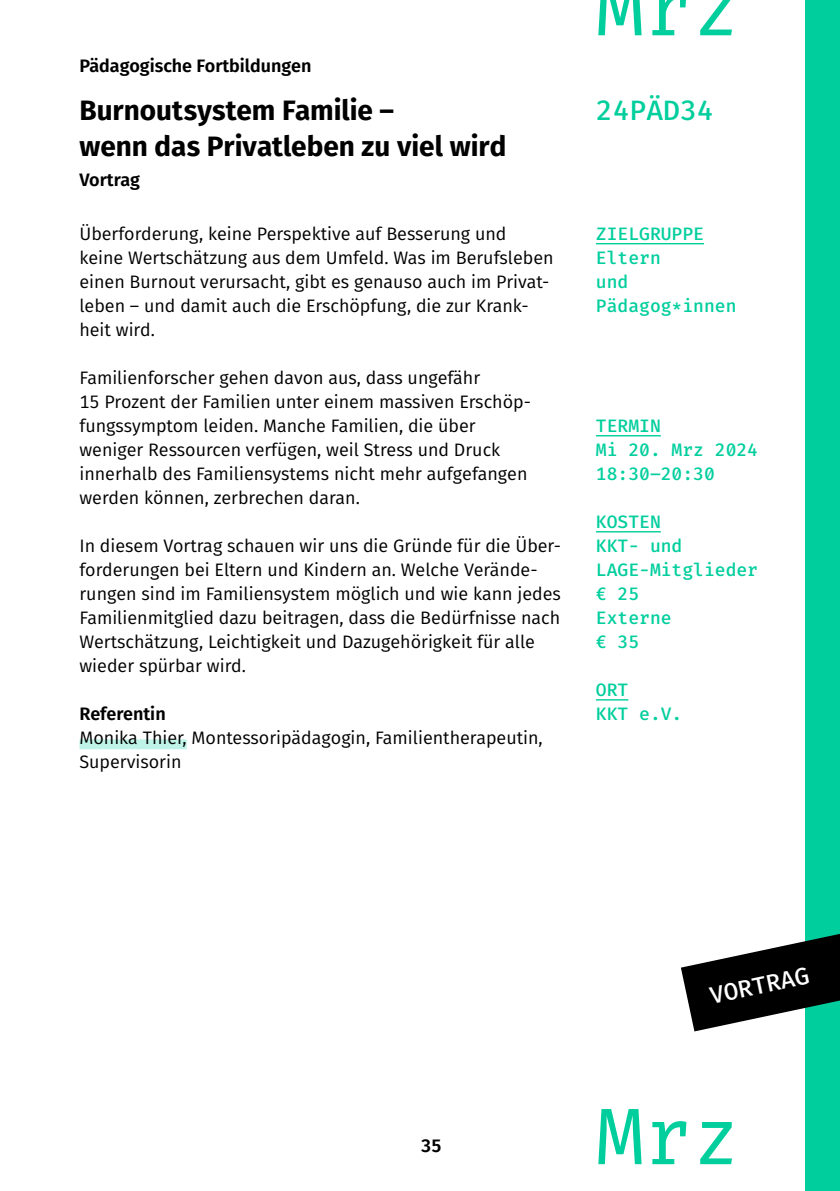
<style>
.page{position:relative;width:840px;height:1191px;background:#fff}
.page>*{position:absolute;margin:0;border:0;box-sizing:border-box;transform-origin:0 0}
.t1{font:80px "Fira Mono";color:#00ce9d}
.t2{font:700 28px/36px "Fira Sans";color:#000}
.t3{font:500 28px "Fira Mono";color:#00ce9d}
.t4{font:500 24px "Fira Mono";color:#fff}
.t5{font:18px/24px "Fira Sans";color:#000}
.t6{font:500 18px/24px "Fira Mono";color:#00ce9d}
.t7{font:600 18px "Fira Sans";color:#000}
</style>
<div class="page">
<div style="left:805px;top:0;width:34px;height:1191px;background:#00ce9d"></div>
<hr style="left:595px;top:435px;width:65px;height:1px;background:#00ce9d">
<hr style="left:595px;top:531px;width:65px;height:1px;background:#00ce9d">
<hr style="left:595px;top:699px;width:33px;height:1px;background:#00ce9d">
<hr style="left:595px;top:243px;width:108px;height:1px;background:#00ce9d">
<div style="left:79px;top:739px;width:108px;height:10px;background:#bff3e7"></div>
<svg style="left:681px;top:934px;width:158px;height:97px"></svg>
<p class="t7" style="left:79px;top:51px;width:233px">Pädagogische Fortbildungen</p>
<h2 class="t2" style="left:79px;top:90px;width:428px">Burnoutsystem Familie –<br>wenn das Privatleben zu viel wird</h2>
<p class="t7" style="left:79px;top:165px;width:62px">Vortrag</p>
<p class="t5" style="left:79px;top:221px;width:475px">Überforderung, keine Perspektive auf Besserung und keine Wertschätzung aus dem Umfeld. Was im Berufsleben einen Burnout verursacht, gibt es genauso auch im Privat&shy;leben – und damit auch die Erschöpfung, die zur Krank&shy;heit wird.</p>
<p class="t5" style="left:79px;top:365px;width:452px">Familienforscher gehen davon aus, dass ungefähr<br>15 Prozent der Familien unter einem massiven Erschöp&shy;fungssymptom leiden. Manche Familien, die über weniger Ressourcen verfügen, weil Stress und Druck innerhalb des Familiensystems nicht mehr aufgefangen werden können, zerbrechen daran.</p>
<p class="t5" style="left:79px;top:533px;width:483px">In diesem Vortrag schauen wir uns die Gründe für die Über&shy;forderungen bei Eltern und Kindern an. Welche Verände&shy;rungen sind im Familiensystem möglich und wie kann jedes Familienmitglied dazu beitragen, dass die Bedürfnisse nach Wertschätzung, Leichtigkeit und Dazugehörigkeit für alle wieder spürbar wird.</p>
<p class="t7" style="left:79px;top:699px;width:88px">Referentin</p>
<p class="t5" style="left:79px;top:725px;width:464px">Monika Thier, Montessoripädagogin, Familientherapeutin,<br>Supervisorin</p>
<h1 class="t1" style="left:595px;top:-49px;width:145px">Mrz</h1>
<h2 class="t3" style="left:595px;top:91px;width:119px">24PÄD34</h2>
<p class="t6" style="left:595px;top:223px;width:142px">ZIELGRUPPE<br>Eltern<br>und<br>Pädagog*innen</p>
<p class="t6" style="left:595px;top:415px;width:164px">TERMIN<br>Mi 20. Mrz 2024<br>18:30–20:30</p>
<p class="t6" style="left:595px;top:511px;width:164px">KOSTEN<br>KKT- und<br>LAGE-Mitglieder € 25<br>Externe<br>€ 35</p>
<p class="t6" style="left:595px;top:679px;width:88px">ORT<br>KKT e.V.</p>
<p class="t7" style="left:421px;top:1131px;width:22px">35</p>
<h3 class="t4" style="left:706px;top:979px;width:102px;rotate:-12deg">VORTRAG</h3>
<h1 class="t1" style="left:595px;top:1080px;width:145px">Mrz</h1>
</div>
